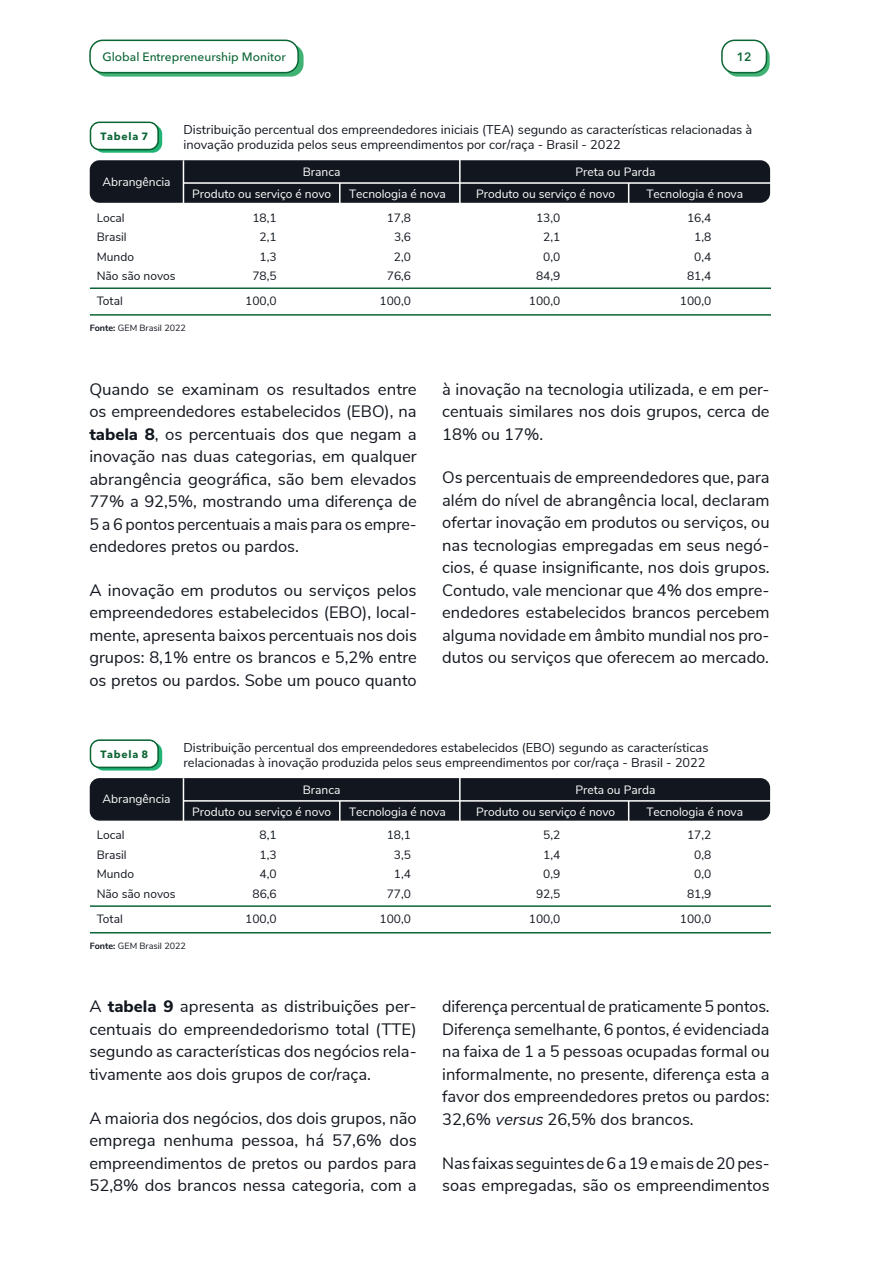
<style>
.page{position:relative;width:893px;height:1263px;background:#fff}
.page>*{position:absolute;margin:0;border:0;box-sizing:border-box;transform-origin:0 0}
.t1{font:16.5px/22.5px "Nunito Sans";color:#12171f;text-align:justify}
.t2{font:12.75px/15px "Nunito Sans";color:#12171f}
.t3{font:12px/19.5px "Nunito Sans";color:#12171f;text-align:center}
.t4{font:12px "Nunito Sans";color:#fff}
.t5{font:500 12px "Avenir Next LT Pro";color:#0c6535}
.t6{font:600 12px "Avenir Next LT Pro";color:#0c6535}
.t7{font:700 10.5px "Avenir Next LT Pro";letter-spacing:.07em;color:#0b6535}
.t8{font:9px "Nunito Sans";color:#12171f}
.s1{font-weight:700}
.s2{font-weight:800}
.s3{font-style:italic}
</style>
<div class="page">
<svg style="left:725px;top:44px;width:45px;height:33px"></svg>
<svg style="left:94px;top:44px;width:210px;height:33px"></svg>
<div style="left:722px;top:40px;width:44px;height:33px;background:#fff;border-radius:13px"></div>
<div style="left:721px;top:40px;width:46px;height:33px;border:2px solid #0c6535;border-radius:13px"></div>
<div style="left:90px;top:40px;width:208px;height:33px;background:#fff;border-radius:13px"></div>
<div style="left:89px;top:40px;width:210px;height:33px;border:2px solid #0c6535;border-radius:13px"></div>
<svg style="left:90px;top:160px;width:680px;height:43px;background:#1d2229"></svg>
<hr style="left:339px;top:183px;width:2px;height:25px;background:#fff">
<hr style="left:91px;top:314px;width:679px;height:2px;background:#0b6535">
<hr style="left:91px;top:287px;width:679px;height:2px;background:#0b6535">
<svg style="left:94px;top:124px;width:68px;height:29px"></svg>
<svg style="left:90px;top:122px;width:69px;height:28px"></svg>
<svg style="left:90px;top:778px;width:680px;height:43px;background:#1d2229"></svg>
<hr style="left:339px;top:801px;width:2px;height:25px;background:#fff">
<hr style="left:91px;top:932px;width:679px;height:1px;background:#0b6535">
<hr style="left:91px;top:905px;width:679px;height:2px;background:#0b6535">
<svg style="left:94px;top:742px;width:68px;height:28px"></svg>
<svg style="left:90px;top:739px;width:69px;height:29px"></svg>
<p class="t5" style="left:102px;top:47px;width:185px">Global Entrepreneurship Monitor</p>
<p class="t6" style="left:737px;top:47px;width:16px">12</p>
<p class="t7" style="left:100px;top:127px;width:50px">Tabela 7</p>
<p class="t4" style="left:103px;top:173px;width:70px">Abrangência</p>
<p class="t3" style="left:97px;top:207px;width:80px;text-align:left">Local<br>Brasil<br>Mundo<br>Não são novos</p>
<p class="t3" style="left:97px;top:290px;width:28px">Total</p>
<p class="t2" style="left:183px;top:121px;width:570px">Distribuição percentual dos empreendedores iniciais (TEA) segundo as características relacionadas à inovação produzida pelos seus empreendimentos por cor/raça - Brasil - 2022</p>
<p class="t4" style="left:303px;top:163px;width:39px">Branca</p>
<p class="t4" style="left:575px;top:163px;width:81px">Preta ou Parda</p>
<p class="t4" style="left:192px;top:185px;width:141px">Produto ou serviço é novo</p>
<p class="t4" style="left:349px;top:185px;width:98px">Tecnologia é nova</p>
<p class="t4" style="left:476px;top:185px;width:141px">Produto ou serviço é novo</p>
<p class="t4" style="left:646px;top:185px;width:98px">Tecnologia é nova</p>
<p class="t3" style="left:252px;top:207px;width:26px">18,1<br>2,1<br>1,3<br>78,5</p>
<p class="t3" style="left:245px;top:290px;width:33px">100,0</p>
<p class="t3" style="left:387px;top:207px;width:26px;text-align:right">17,8<br>3,6<br>2,0<br>76,6</p>
<p class="t3" style="left:380px;top:290px;width:33px">100,0</p>
<p class="t3" style="left:536px;top:207px;width:26px">13,0<br>2,1<br>0,0<br>84,9</p>
<p class="t3" style="left:529px;top:290px;width:33px">100,0</p>
<p class="t3" style="left:687px;top:207px;width:26px">16,4<br>1,8<br>0,4<br>81,4</p>
<p class="t3" style="left:680px;top:290px;width:33px">100,0</p>
<p class="t8" style="left:90px;top:321px;width:98px"><span class="s1">Fonte:</span> GEM Brasil 2022</p>
<p class="t1" style="left:89px;top:377px;width:329px">Quando se examinam os resultados entre os empreendedores estabelecidos (EBO), na <span class="s2">tabela 8</span>, os percentuais dos que negam a inovação nas duas categorias, em qualquer abrangência geográfica, são bem elevados 77% a 92,5%, mostrando uma diferença de 5 a 6 pontos percentuais a mais para os empre&shy;endedores pretos ou pardos.</p>
<p class="t1" style="left:89px;top:578px;width:329px">A inovação em produtos ou serviços pelos empreendedores estabelecidos (EBO), local&shy;mente, apresenta baixos percentuais nos dois grupos: 8,1% entre os brancos e 5,2% entre os pretos ou pardos. Sobe um pouco quanto</p>
<p class="t1" style="left:442px;top:377px;width:329px">à inovação na tecnologia utilizada, e em per&shy;centuais similares nos dois grupos, cerca de 18% ou 17%.</p>
<p class="t1" style="left:442px;top:465px;width:329px">Os percentuais de empreendedores que, para além do nível de abrangência local, declaram ofertar inovação em produtos ou serviços, ou nas tecnologias empregadas em seus negó&shy;cios, é quase insignificante, nos dois grupos.<br>Contudo, vale mencionar que 4% dos empre&shy;endedores estabelecidos brancos percebem alguma novidade em âmbito mundial nos pro&shy;dutos ou serviços que oferecem ao mercado.</p>
<p class="t7" style="left:100px;top:745px;width:50px">Tabela 8</p>
<p class="t4" style="left:103px;top:790px;width:70px">Abrangência</p>
<p class="t3" style="left:97px;top:825px;width:80px;text-align:left">Local<br>Brasil<br>Mundo<br>Não são novos</p>
<p class="t3" style="left:97px;top:908px;width:28px">Total</p>
<p class="t2" style="left:183px;top:739px;width:526px">Distribuição percentual dos empreendedores estabelecidos (EBO) segundo as características relacionadas à inovação produzida pelos seus empreendimentos por cor/raça - Brasil - 2022</p>
<p class="t4" style="left:303px;top:781px;width:39px">Branca</p>
<p class="t4" style="left:575px;top:781px;width:81px">Preta ou Parda</p>
<p class="t4" style="left:192px;top:803px;width:141px">Produto ou serviço é novo</p>
<p class="t4" style="left:349px;top:803px;width:98px">Tecnologia é nova</p>
<p class="t4" style="left:476px;top:803px;width:141px">Produto ou serviço é novo</p>
<p class="t4" style="left:646px;top:803px;width:98px">Tecnologia é nova</p>
<p class="t3" style="left:252px;top:825px;width:26px">8,1<br>1,3<br>4,0<br>86,6</p>
<p class="t3" style="left:245px;top:908px;width:33px">100,0</p>
<p class="t3" style="left:387px;top:825px;width:26px">18,1<br>3,5<br>1,4<br>77,0</p>
<p class="t3" style="left:380px;top:908px;width:33px">100,0</p>
<p class="t3" style="left:536px;top:825px;width:26px">5,2<br>1,4<br>0,9<br>92,5</p>
<p class="t3" style="left:529px;top:908px;width:33px">100,0</p>
<p class="t3" style="left:687px;top:825px;width:26px">17,2<br>0,8<br>0,0<br>81,9</p>
<p class="t3" style="left:680px;top:908px;width:33px">100,0</p>
<p class="t8" style="left:90px;top:939px;width:98px"><span class="s1">Fonte:</span> GEM Brasil 2022</p>
<p class="t1" style="left:89px;top:994px;width:329px">A <span class="s2">tabela 9</span> apresenta as distribuições per&shy;centuais do empreendedorismo total (TTE) segundo as características dos negócios rela&shy;tivamente aos dois grupos de cor/raça.</p>
<p class="t1" style="left:89px;top:1106px;width:329px">A maioria dos negócios, dos dois grupos, não emprega nenhuma pessoa, há 57,6% dos empreendimentos de pretos ou pardos para 52,8% dos brancos nessa categoria, com a</p>
<p class="t1" style="left:442px;top:994px;width:329px">diferença percentual de praticamente 5 pontos.<br>Diferença semelhante, 6 pontos, é evidenciada na faixa de 1 a 5 pessoas ocupadas formal ou informalmente, no presente, diferença esta a favor dos empreendedores pretos ou pardos:<br>32,6% <span class="s3">versus</span> 26,5% dos brancos.</p>
<p class="t1" style="left:442px;top:1151px;width:329px">Nas faixas seguintes de 6 a 19 e mais de 20 pes&shy;soas empregadas, são os empreendimentos</p>
</div>
